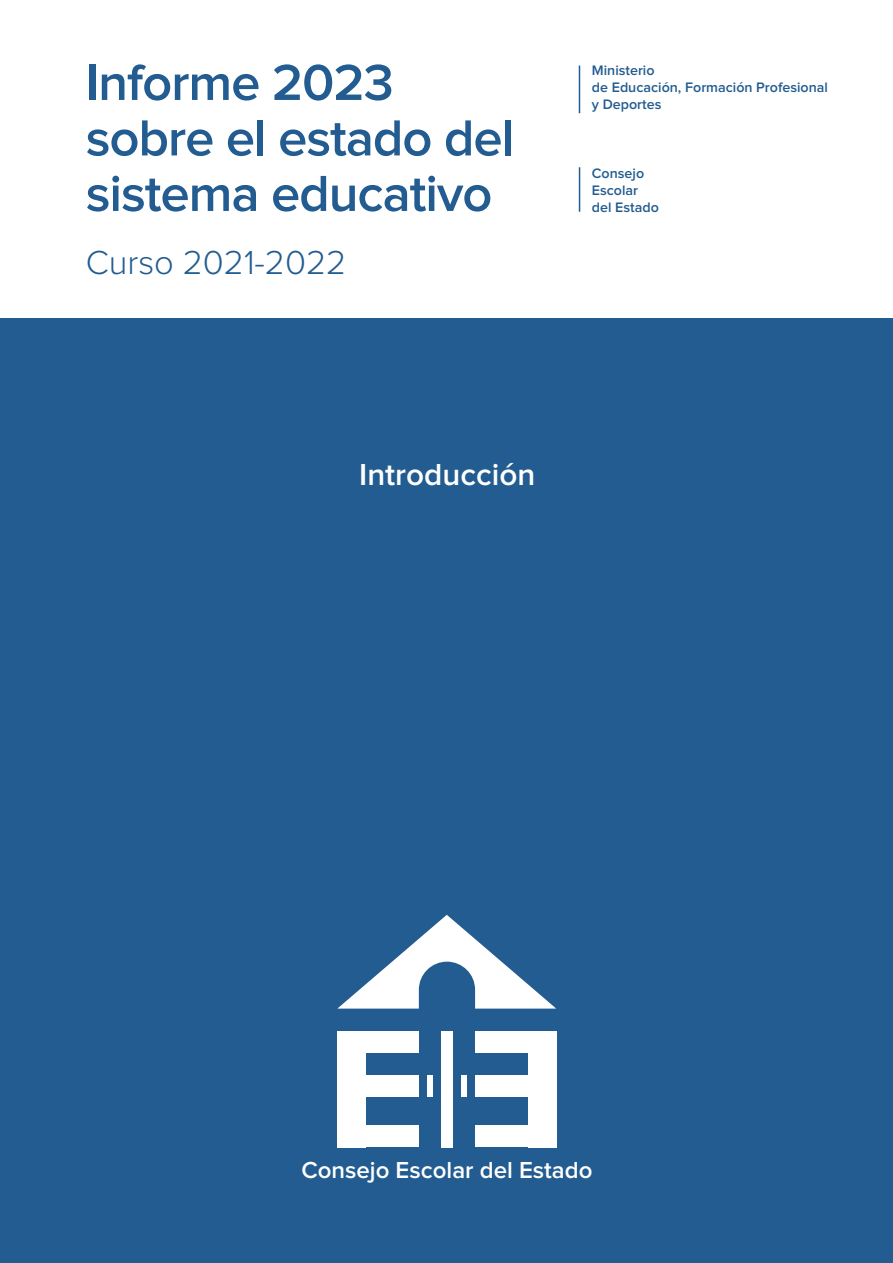
<style>
.page{position:relative;width:893px;height:1263px;background:#fff}
.page>*{position:absolute;margin:0;border:0;box-sizing:border-box;transform-origin:0 0}
.t1{font:600 52.5px/55.5px "Proxima Nova";letter-spacing:-.02em;color:#225c90}
.t2{font:300 34.5px "Proxima Nova";color:#225c90}
.t3{font:600 31.5px "Proxima Nova";color:#fff}
.t4{font:600 24px "Proxima Nova";color:#fff}
.t5{font:600 14.25px/17.1px "Proxima Nova";color:#225c90}
</style>
<div class="page">
<hr style="left:579px;top:65px;width:1px;height:48px;background:#225c90">
<hr style="left:579px;top:167px;width:1px;height:45px;background:#225c90">
<div style="left:1px;top:319px;width:892px;height:944px;background:#225c90"></div>
<div style="left:337px;top:1031px;width:82px;height:22px;background:#fff"></div>
<div style="left:337px;top:1075px;width:82px;height:22px;background:#fff"></div>
<div style="left:337px;top:1125px;width:82px;height:22px;background:#fff"></div>
<div style="left:337px;top:1031px;width:29px;height:116px;background:#fff"></div>
<div style="left:427px;top:1075px;width:6px;height:22px;background:#fff"></div>
<div style="left:475px;top:1031px;width:81px;height:22px;background:#fff"></div>
<div style="left:475px;top:1075px;width:81px;height:22px;background:#fff"></div>
<div style="left:475px;top:1125px;width:81px;height:22px;background:#fff"></div>
<div style="left:528px;top:1031px;width:28px;height:116px;background:#fff"></div>
<div style="left:461px;top:1075px;width:6px;height:22px;background:#fff"></div>
<div style="left:441px;top:1031px;width:12px;height:116px;background:#fff"></div>
<svg style="left:338px;top:915px;width:218px;height:93px"></svg>
<h1 class="t1" style="left:86px;top:57px;width:430px">Informe 2023 sobre el estado del sistema educativo</h1>
<h2 class="t2" style="left:86px;top:246px;width:262px">Curso 2021-2022</h2>
<p class="t5" style="left:592px;top:62px;width:238px">Ministerio<br>de Educación, Formación Profesional y Deportes</p>
<p class="t5" style="left:592px;top:165px;width:68px">Consejo<br>Escolar del Estado</p>
<h3 class="t3" style="left:359px;top:460px;width:178px">Introducción</h3>
<h3 class="t4" style="left:301px;top:1159px;width:293px">Consejo Escolar del Estado</h3>
</div>
